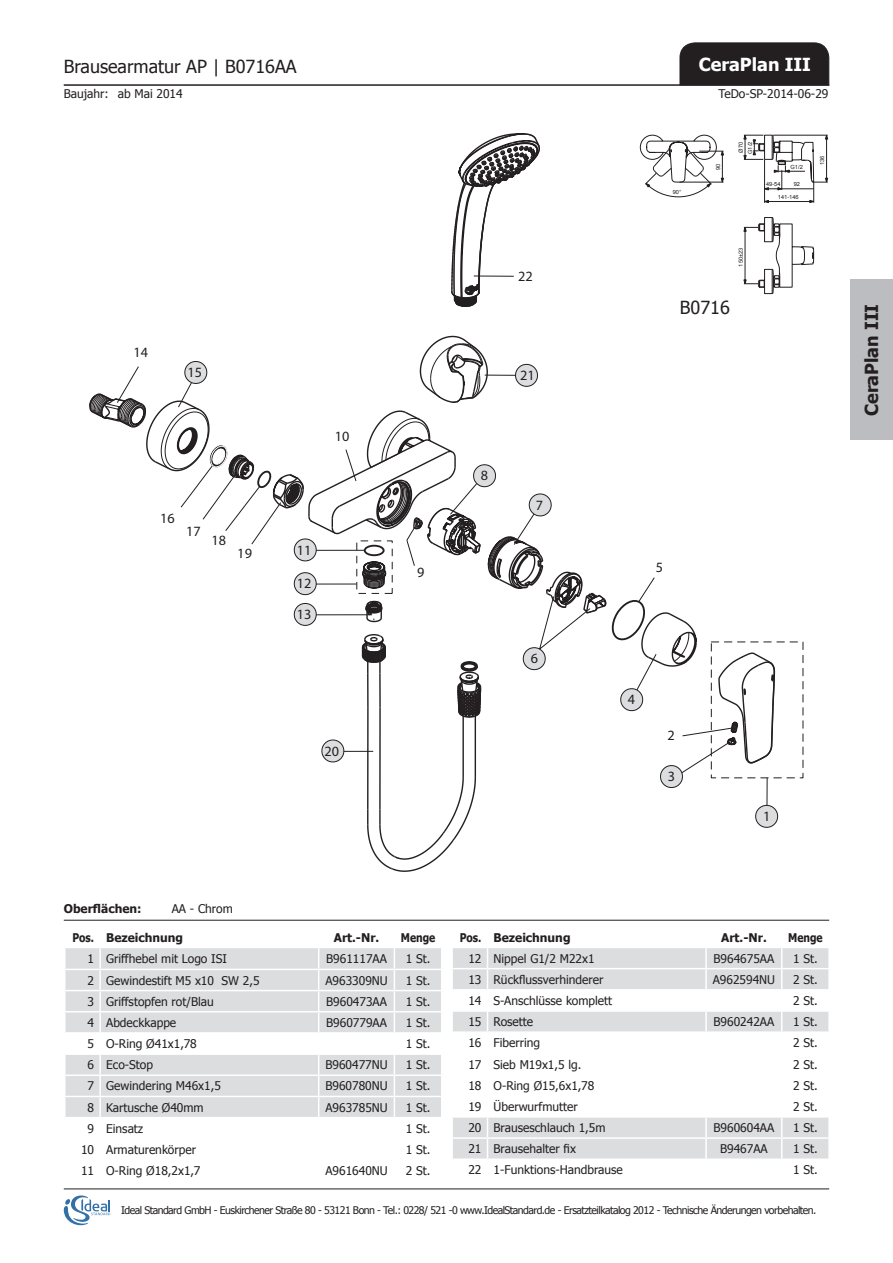
<style>
.page{position:relative;width:893px;height:1263px;background:#fff}
.page>*{position:absolute;margin:0;border:0;box-sizing:border-box;transform-origin:0 0}
.t1{font:18px "Tahoma";color:#231f20}
.t2{font:700 18px "Tahoma";color:#231f20}
.t3{font:700 18px "Tahoma";color:#fff}
.t4{font:14.25px "Helvetica";letter-spacing:.01em;color:#231f20}
.t5{font:12px "Tahoma";color:#231f20}
.t6{font:700 12px "Tahoma";color:#231f20}
.t7{font:700 12px "Tahoma";color:#231f20;scale:.86 1}
.t8{font:10.5px "Tahoma";letter-spacing:-.05em;color:#231f20}
.t9{font:5.7px/9.3px "Arial";color:#231f20}
</style>
<div class="page">
<div style="left:679px;top:42px;width:151px;height:44px;background:#231f20"></div>
<hr style="left:64px;top:85px;width:765px;height:1px;background:#231f20">
<svg style="left:64px;top:1195px;width:46px;height:30px"></svg>
<hr style="left:64px;top:1188px;width:765px;height:1px;background:#231f20">
<div style="left:850px;top:280px;width:43px;height:160px;background:#bcbdc0"></div>
<svg style="left:451px;top:133px;width:89px;height:174px"></svg>
<hr style="left:474px;top:276px;width:40px;height:1px;background:#231f20">
<svg style="left:639px;top:134px;width:189px;height:160px"></svg>
<svg style="left:65px;top:948px;width:376px;height:169px"></svg>
<svg style="left:453px;top:948px;width:376px;height:211px"></svg>
<hr style="left:64px;top:920px;width:765px;height:1px;background:#231f20">
<svg style="left:89px;top:335px;width:689px;height:537px"></svg>
<p class="t1" style="left:64px;top:55px;width:234px">Brausearmatur AP | B0716AA</p>
<p class="t5" style="left:64px;top:86px;width:120px">Baujahr: ab Mai 2014</p>
<p class="t4" style="left:133px;top:344px;width:16px">14</p>
<p class="t4" style="left:187px;top:363px;width:16px">15</p>
<p class="t4" style="left:160px;top:509px;width:16px">16</p>
<p class="t4" style="left:186px;top:522px;width:16px">17</p>
<p class="t4" style="left:212px;top:531px;width:16px">18</p>
<p class="t4" style="left:335px;top:427px;width:16px">10</p>
<p class="t4" style="left:297px;top:541px;width:16px">11</p>
<p class="t4" style="left:297px;top:575px;width:16px">12</p>
<p class="t4" style="left:297px;top:606px;width:16px">13</p>
<p class="t4" style="left:324px;top:742px;width:16px">20</p>
<p class="t4" style="left:417px;top:564px;width:9px">9</p>
<p class="t4" style="left:518px;top:268px;width:16px">22</p>
<p class="t4" style="left:520px;top:367px;width:16px">21</p>
<p class="t4" style="left:481px;top:466px;width:9px">8</p>
<p class="t4" style="left:536px;top:496px;width:9px">7</p>
<p class="t4" style="left:531px;top:650px;width:9px">6</p>
<h1 class="t3" style="left:699px;top:52px;width:114px">CeraPlan III</h1>
<p class="t5" style="left:719px;top:86px;width:111px">TeDo-SP-2014-06-29</p>
<p class="t9" style="left:673px;top:188px;width:10px">90°</p>
<p class="t9" style="left:736px;top:154px;width:14px;rotate:-90deg">Ø70<br>G1/2</p>
<p class="t9" style="left:713px;top:170px;width:8px;rotate:-90deg">90</p>
<p class="t9" style="left:790px;top:162px;width:14px">G1/2</p>
<p class="t9" style="left:766px;top:180px;width:16px">49-54</p>
<p class="t9" style="left:778px;top:193px;width:22px">141-146</p>
<p class="t9" style="left:794px;top:180px;width:8px">92</p>
<p class="t9" style="left:818px;top:165px;width:11px;rotate:-90deg">136</p>
<p class="t9" style="left:736px;top:267px;width:20px;rotate:-90deg">150±23</p>
<p class="t1" style="left:680px;top:295px;width:51px">B0716</p>
<p class="t4" style="left:656px;top:558px;width:9px">5</p>
<p class="t4" style="left:628px;top:690px;width:9px">4</p>
<p class="t4" style="left:667px;top:726px;width:9px">2</p>
<p class="t4" style="left:668px;top:767px;width:9px">3</p>
<p class="t4" style="left:763px;top:808px;width:9px">1</p>
<p class="t6" style="left:64px;top:901px;width:79px">Oberflächen:</p>
<p class="t5" style="left:172px;top:901px;width:63px">AA - Chrom</p>
<p class="t7" style="left:72px;top:929px;width:27px">Pos.</p>
<p class="t6" style="left:106px;top:929px;width:79px">Bezeichnung</p>
<p class="t6" style="left:334px;top:929px;width:47px">Art.-Nr.</p>
<p class="t7" style="left:401px;top:929px;width:42px">Menge</p>
<p class="t5" style="left:88px;top:951px;width:8px">1</p>
<p class="t5" style="left:106px;top:951px;width:122px">Griffhebel mit Logo ISI</p>
<p class="t5" style="left:326px;top:951px;width:62px">B961117AA</p>
<p class="t5" style="left:406px;top:951px;width:26px">1 St.</p>
<p class="t5" style="left:88px;top:972px;width:8px">2</p>
<p class="t5" style="left:106px;top:972px;width:155px">Gewindestift M5 x10 SW 2,5</p>
<p class="t5" style="left:325px;top:972px;width:64px">A963309NU</p>
<p class="t5" style="left:406px;top:972px;width:26px">1 St.</p>
<p class="t5" style="left:88px;top:993px;width:8px">3</p>
<p class="t5" style="left:106px;top:993px;width:109px">Griffstopfen rot/Blau</p>
<p class="t5" style="left:326px;top:993px;width:62px">B960473AA</p>
<p class="t5" style="left:406px;top:993px;width:26px">1 St.</p>
<p class="t5" style="left:88px;top:1014px;width:8px">4</p>
<p class="t5" style="left:106px;top:1014px;width:72px">Abdeckkappe</p>
<p class="t5" style="left:326px;top:1014px;width:62px">B960779AA</p>
<p class="t5" style="left:406px;top:1014px;width:26px">1 St.</p>
<p class="t5" style="left:88px;top:1036px;width:8px">5</p>
<p class="t5" style="left:106px;top:1036px;width:92px">O-Ring Ø41x1,78</p>
<p class="t5" style="left:406px;top:1036px;width:26px">1 St.</p>
<p class="t5" style="left:88px;top:1057px;width:8px">6</p>
<p class="t5" style="left:106px;top:1057px;width:48px">Eco-Stop</p>
<p class="t5" style="left:325px;top:1057px;width:64px">B960477NU</p>
<p class="t5" style="left:406px;top:1057px;width:26px">1 St.</p>
<p class="t5" style="left:88px;top:1078px;width:8px">7</p>
<p class="t5" style="left:106px;top:1078px;width:116px">Gewindering M46x1,5</p>
<p class="t5" style="left:325px;top:1078px;width:64px">B960780NU</p>
<p class="t5" style="left:406px;top:1078px;width:26px">1 St.</p>
<p class="t5" style="left:88px;top:1099px;width:8px">8</p>
<p class="t5" style="left:106px;top:1099px;width:99px">Kartusche Ø40mm</p>
<p class="t5" style="left:325px;top:1099px;width:64px">A963785NU</p>
<p class="t5" style="left:406px;top:1099px;width:26px">1 St.</p>
<p class="t5" style="left:88px;top:1120px;width:8px">9</p>
<p class="t5" style="left:106px;top:1120px;width:39px">Einsatz</p>
<p class="t5" style="left:406px;top:1120px;width:26px">1 St.</p>
<p class="t5" style="left:81px;top:1141px;width:15px">10</p>
<p class="t5" style="left:106px;top:1141px;width:91px">Armaturenkörper</p>
<p class="t5" style="left:406px;top:1141px;width:26px">1 St.</p>
<p class="t5" style="left:81px;top:1163px;width:15px">11</p>
<p class="t5" style="left:106px;top:1163px;width:96px">O-Ring Ø18,2x1,7</p>
<p class="t5" style="left:325px;top:1163px;width:64px">A961640NU</p>
<p class="t5" style="left:406px;top:1163px;width:26px">2 St.</p>
<p class="t7" style="left:460px;top:929px;width:27px">Pos.</p>
<p class="t6" style="left:493px;top:929px;width:79px">Bezeichnung</p>
<p class="t6" style="left:721px;top:929px;width:47px">Art.-Nr.</p>
<p class="t7" style="left:788px;top:929px;width:42px">Menge</p>
<p class="t5" style="left:468px;top:950px;width:15px">12</p>
<p class="t5" style="left:493px;top:950px;width:103px">Nippel G1/2 M22x1</p>
<p class="t5" style="left:713px;top:950px;width:62px">B964675AA</p>
<p class="t5" style="left:793px;top:950px;width:26px">1 St.</p>
<p class="t5" style="left:468px;top:971px;width:15px">13</p>
<p class="t5" style="left:493px;top:971px;width:111px">Rückflussverhinderer</p>
<p class="t5" style="left:713px;top:971px;width:64px">A962594NU</p>
<p class="t5" style="left:793px;top:971px;width:26px">2 St.</p>
<p class="t5" style="left:468px;top:992px;width:15px">14</p>
<p class="t5" style="left:493px;top:992px;width:120px">S-Anschlüsse komplett</p>
<p class="t5" style="left:793px;top:992px;width:26px">2 St.</p>
<p class="t5" style="left:468px;top:1014px;width:15px">15</p>
<p class="t5" style="left:493px;top:1014px;width:41px">Rosette</p>
<p class="t5" style="left:713px;top:1014px;width:62px">B960242AA</p>
<p class="t5" style="left:793px;top:1014px;width:26px">1 St.</p>
<p class="t5" style="left:468px;top:1035px;width:15px">16</p>
<p class="t5" style="left:493px;top:1035px;width:48px">Fiberring</p>
<p class="t5" style="left:793px;top:1035px;width:26px">2 St.</p>
<p class="t5" style="left:468px;top:1056px;width:15px">17</p>
<p class="t5" style="left:493px;top:1056px;width:89px">Sieb M19x1,5 lg.</p>
<p class="t5" style="left:793px;top:1056px;width:26px">2 St.</p>
<p class="t5" style="left:468px;top:1077px;width:15px">18</p>
<p class="t5" style="left:493px;top:1077px;width:102px">O-Ring Ø15,6x1,78</p>
<p class="t5" style="left:793px;top:1077px;width:26px">2 St.</p>
<p class="t5" style="left:468px;top:1098px;width:15px">19</p>
<p class="t5" style="left:493px;top:1098px;width:86px">Überwurfmutter</p>
<p class="t5" style="left:793px;top:1098px;width:26px">2 St.</p>
<p class="t5" style="left:468px;top:1120px;width:15px">20</p>
<p class="t5" style="left:493px;top:1120px;width:114px">Brauseschlauch 1,5m</p>
<p class="t5" style="left:713px;top:1120px;width:62px">B960604AA</p>
<p class="t5" style="left:793px;top:1120px;width:26px">1 St.</p>
<p class="t5" style="left:468px;top:1141px;width:15px">21</p>
<p class="t5" style="left:493px;top:1141px;width:84px">Brausehalter fix</p>
<p class="t5" style="left:720px;top:1141px;width:49px">B9467AA</p>
<p class="t5" style="left:793px;top:1141px;width:26px">1 St.</p>
<p class="t5" style="left:468px;top:1162px;width:15px">22</p>
<p class="t5" style="left:493px;top:1162px;width:131px">1-Funktions-Handbrause</p>
<p class="t5" style="left:793px;top:1162px;width:26px">1 St.</p>
<p class="t8" style="left:121px;top:1203px;width:697px">Ideal Standard GmbH - Euskirchener Straße 80 - 53121 Bonn - Tel.: 0228/ 521 -0 www.IdealStandard.de - Ersatzteilkatalog 2012 - Technische Änderungen vorbehalten.</p>
<h1 class="t2" style="left:859px;top:416px;width:114px;rotate:-90deg">CeraPlan III</h1>
</div>
